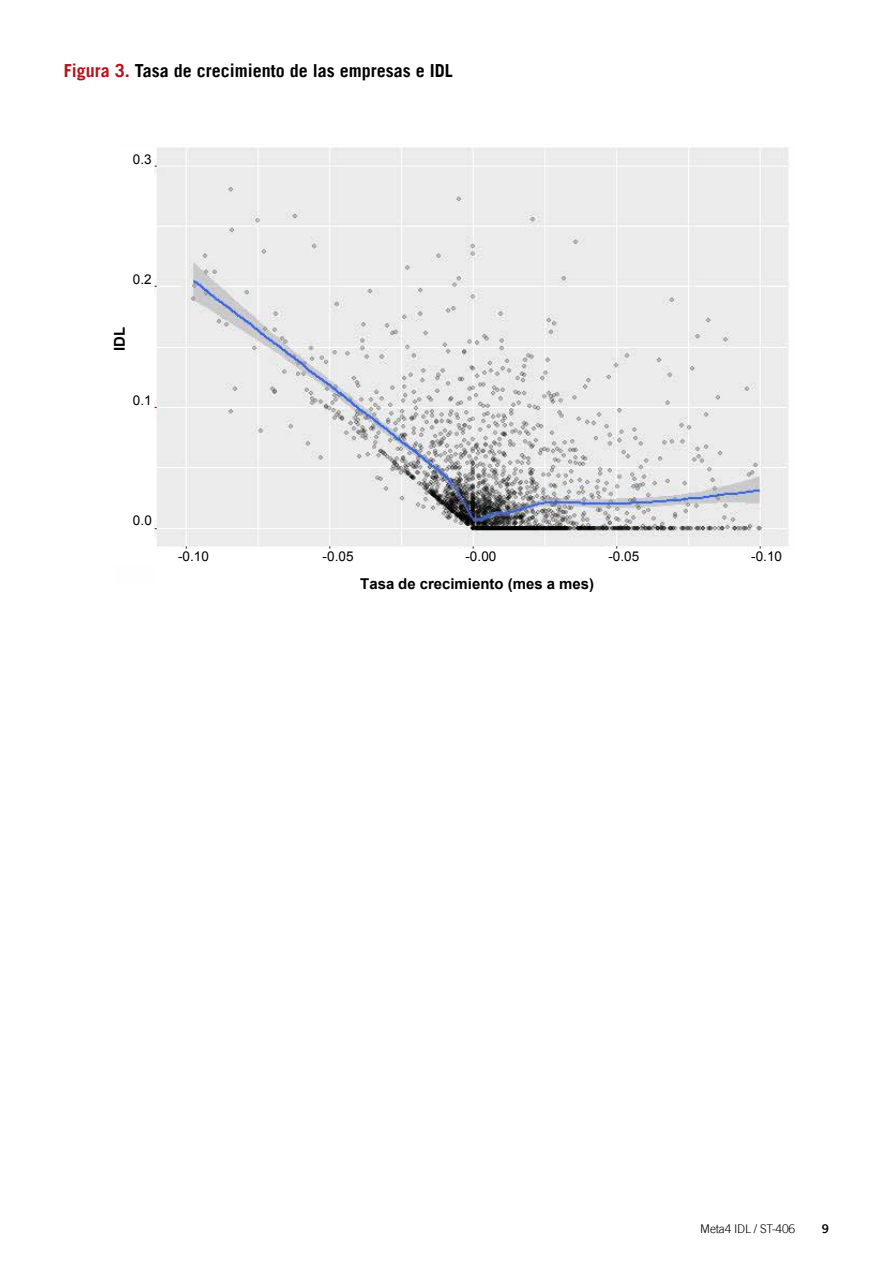
<style>
.page{position:relative;width:893px;height:1263px;background:#fff}
.page>*{position:absolute;margin:0;border:0;box-sizing:border-box;transform-origin:0 0}
.t1{font:700 18px "Trade Gothic LT";color:#000}
.t2{font:700 15px "Arial";color:#000}
.t3{font:13.5px "Arial";letter-spacing:.005em;color:#000}
.t4{font:300 12px "Trade Gothic LT";letter-spacing:-.02em;color:#000}
.t5{font:12px "Trade Gothic LT Bold Two";color:#000}
.s1{color:#b5121b}
</style>
<div class="page">
<img style="left:154px;top:147px;width:635px;height:402px">
<p class="t1" style="left:64px;top:59px;width:391px"><span class="s1">Figura 3.</span> Tasa de crecimiento de las empresas e IDL</p>
<p class="t3" style="left:133px;top:150px;width:20px">0.3</p>
<p class="t3" style="left:133px;top:270px;width:20px">0.2</p>
<p class="t2" style="left:109px;top:351px;width:26px;rotate:-90deg">IDL</p>
<p class="t3" style="left:133px;top:391px;width:20px">0.1</p>
<p class="t3" style="left:133px;top:511px;width:20px">0.0</p>
<p class="t3" style="left:178px;top:547px;width:32px">-0.10</p>
<p class="t3" style="left:323px;top:547px;width:32px">-0.05</p>
<p class="t3" style="left:465px;top:547px;width:32px">-0.00</p>
<p class="t3" style="left:608px;top:547px;width:32px">-0.05</p>
<p class="t3" style="left:751px;top:547px;width:32px">-0.10</p>
<p class="t2" style="left:360px;top:573px;width:235px">Tasa de crecimiento (mes a mes)</p>
<p class="t4" style="left:700px;top:1221px;width:96px">Meta4 IDL / ST-406</p>
<p class="t5" style="left:822px;top:1221px;width:9px">9</p>
</div>
